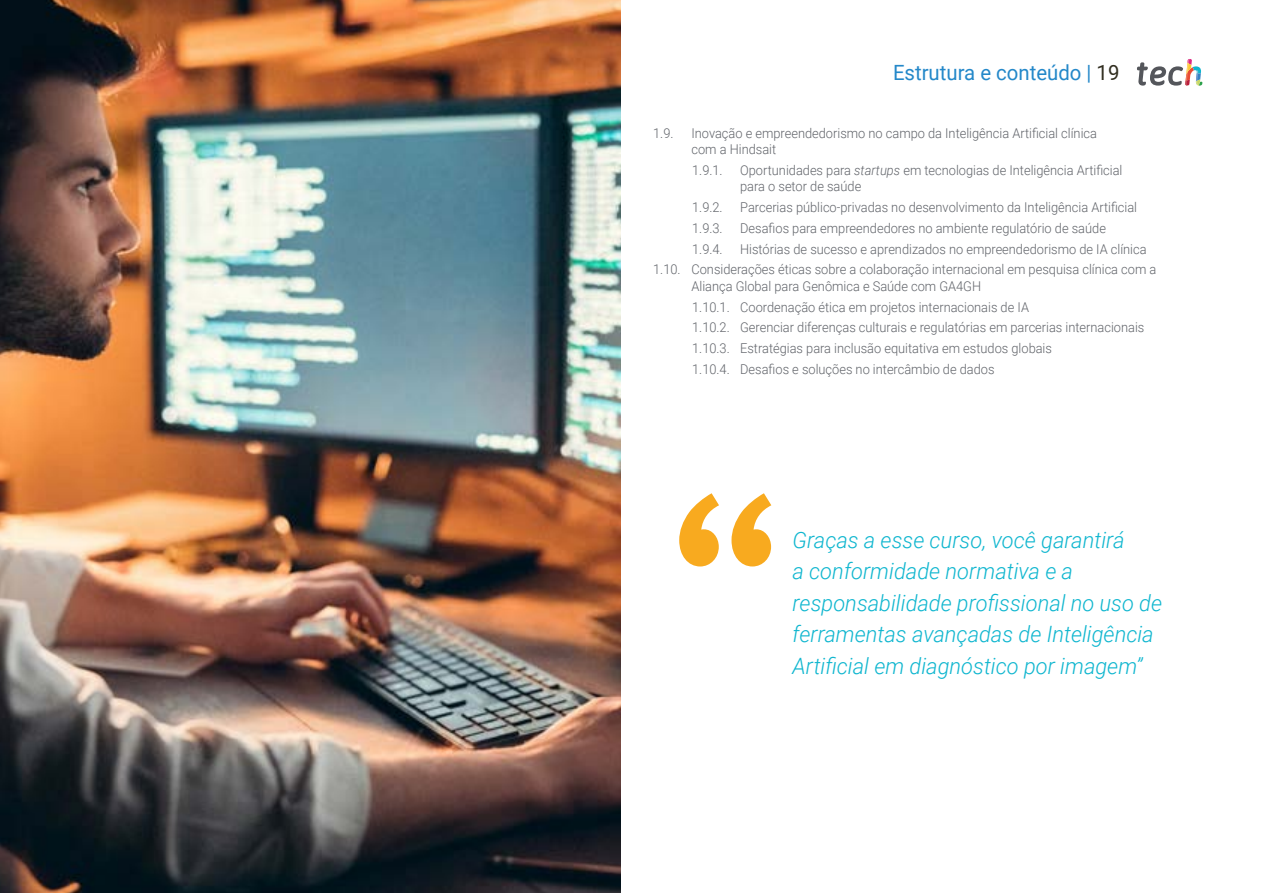
<style>
.page{position:relative;width:1263px;height:893px;background:#fff}
.page>*{position:absolute;margin:0;border:0;box-sizing:border-box;transform-origin:0 0}
.t1{font:italic 300 22.5px/31.5px "Roboto";color:#0fb6cf}
.t2{font:21px "Roboto";color:#2488c9}
.t3{font:300 13.5px/20.7px "Roboto";color:#61646a;scale:.95 1}
.s1{color:#312e20}
.s2{font-style:italic}
</style>
<div class="page">
<svg style="left:679px;top:493px;width:92px;height:73px"></svg>
<img style="left:0;top:0;width:621px;height:893px">
<svg style="left:1137px;top:59px;width:65px;height:27px"></svg>
<h2 class="t2" style="left:893px;top:57px;width:228px">Estrutura e conteúdo | <span class="s1">19</span></h2>
<p class="t3" style="left:653px;top:122px;width:23px">1.9.</p>
<p class="t3" style="left:691px;top:124px;width:428px;line-height:16.5px">Inovação e empreendedorismo no campo da Inteligência Artificial clínica com a Hindsait</p>
<p class="t3" style="left:692px;top:159px;width:34px">1.9.1.</p>
<p class="t3" style="left:740px;top:161px;width:404px;line-height:16.5px">Oportunidades para <span class="s2">startups</span> em tecnologias de Inteligência Artificial para o setor de saúde</p>
<p class="t3" style="left:692px;top:197px;width:34px">1.9.2.</p>
<p class="t3" style="left:740px;top:197px;width:419px">Parcerias público-privadas no desenvolvimento da Inteligência Artificial</p>
<p class="t3" style="left:692px;top:217px;width:34px">1.9.3.</p>
<p class="t3" style="left:740px;top:217px;width:386px">Desafios para empreendedores no ambiente regulatório de saúde</p>
<p class="t3" style="left:692px;top:238px;width:34px">1.9.4.</p>
<p class="t3" style="left:653px;top:238px;width:531px;text-indent:87px">Histórias de sucesso e aprendizados no empreendedorismo de IA clínica<br>1.10. Considerações éticas sobre a colaboração internacional em pesquisa clínica com a</p>
<p class="t3" style="left:691px;top:275px;width:478px">Aliança Global para Genômica e Saúde com GA4GH<br>1.10.1. Coordenação ética em projetos internacionais de IA<br>1.10.2. Gerenciar diferenças culturais e regulatórias em parcerias internacionais 1.10.3. Estratégias para inclusão equitativa em estudos globais<br>1.10.4. Desafios e soluções no intercâmbio de dados</p>
<h1 class="t1" style="left:793px;top:523px;width:371px">Graças a esse curso, você garantirá<br>a conformidade normativa e a responsabilidade profissional no uso de ferramentas avançadas de Inteligência Artificial em diagnóstico por imagem”</h1>
</div>
